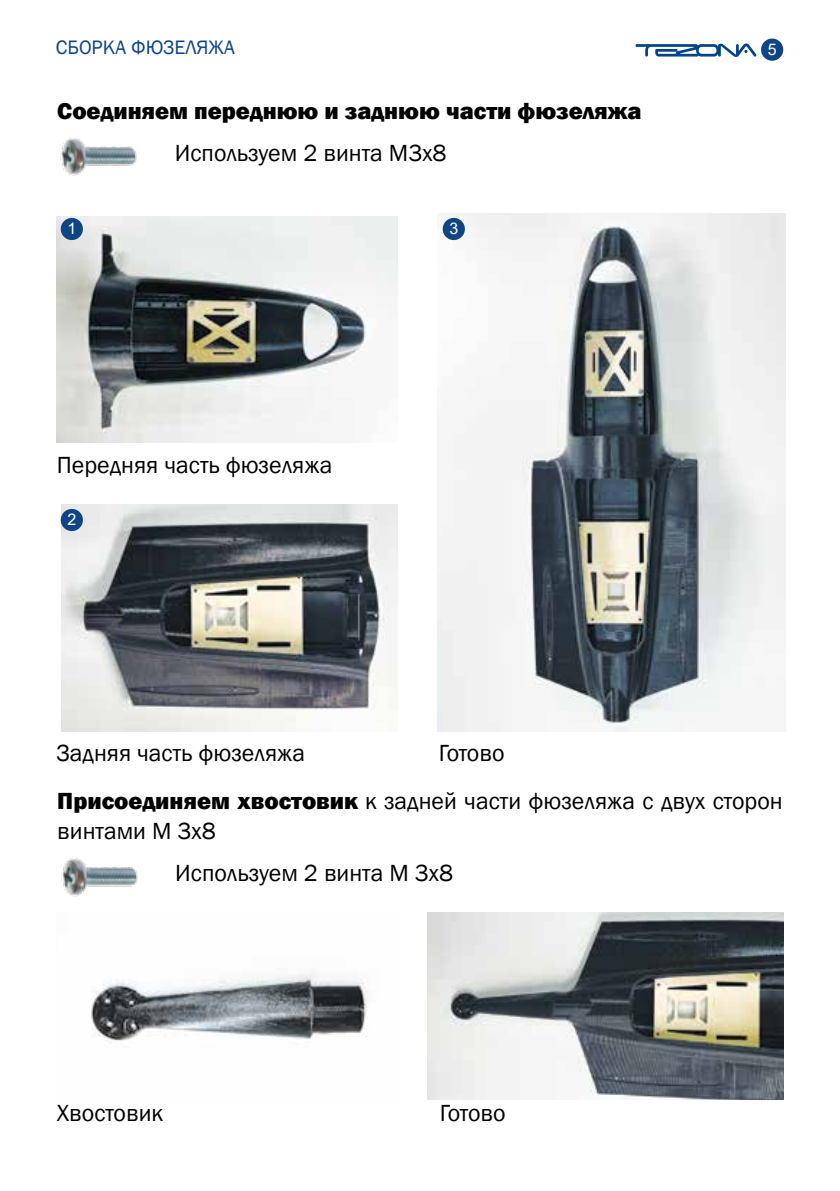
<style>
.page{position:relative;width:840px;height:1191px;background:#fff}
.page>*{position:absolute;margin:0;border:0;box-sizing:border-box;transform-origin:0 0}
.t1{font:24px/30px "Franklin Gothic";color:#000}
.t2{font:800 24px "Franklin Gothic";color:#000}
.t3{font:20px "Franklin Gothic";color:#0f4585}
.t4{font:16px "Arial";color:#fff}
.s1{font-weight:800}
</style>
<div class="page">
<div style="left:760px;top:39px;width:22px;height:22px;background:#0f4585;border-radius:50%"></div>
<svg style="left:635px;top:44px;width:121px;height:13px"></svg>
<img style="left:91px;top:973px;width:277px;height:74px">
<img style="left:437px;top:214px;width:348px;height:517px">
<img style="left:57px;top:216px;width:340px;height:227px">
<img style="left:62px;top:504px;width:335px;height:227px">
<div style="left:61px;top:218px;width:22px;height:22px;background:#0f4585;border-radius:50%"></div>
<div style="left:61px;top:509px;width:22px;height:22px;background:#0f4585;border-radius:50%"></div>
<div style="left:442px;top:218px;width:22px;height:22px;background:#0f4585;border-radius:50%"></div>
<img style="left:60px;top:138px;width:77px;height:38px">
<img style="left:61px;top:858px;width:77px;height:39px">
<img style="left:427px;top:912px;width:355px;height:187px">
<p class="t3" style="left:56px;top:35px;width:180px">СБОРКА ФЮЗЕЛЯЖА</p>
<p class="t2" style="left:57px;top:96px;width:585px">Соединяем переднюю и заднюю части фюзеляжа</p>
<p class="t1" style="left:175px;top:138px;width:273px">Используем 2 винта М3х8</p>
<p class="t4" style="left:67px;top:218px;width:10px">1</p>
<p class="t1" style="left:57px;top:450px;width:277px">Передняя часть фюзеляжа</p>
<p class="t4" style="left:67px;top:508px;width:10px">2</p>
<p class="t1" style="left:57px;top:738px;width:250px">Задняя часть фюзеляжа</p>
<p class="t4" style="left:449px;top:218px;width:10px">3</p>
<p class="t1" style="left:438px;top:738px;width:67px">Готово</p>
<p class="t4" style="left:767px;top:38px;width:10px">5</p>
<p class="t1" style="left:57px;top:786px;width:726px"><span class="s1">Присоединяем хвостовик</span> к задней части фюзеляжа с двух сторон винтами М 3х8</p>
<p class="t1" style="left:175px;top:858px;width:279px">Используем 2 винта М 3х8</p>
<p class="t1" style="left:57px;top:1098px;width:107px">Хвостовик</p>
<p class="t1" style="left:439px;top:1098px;width:67px">Готово</p>
</div>
